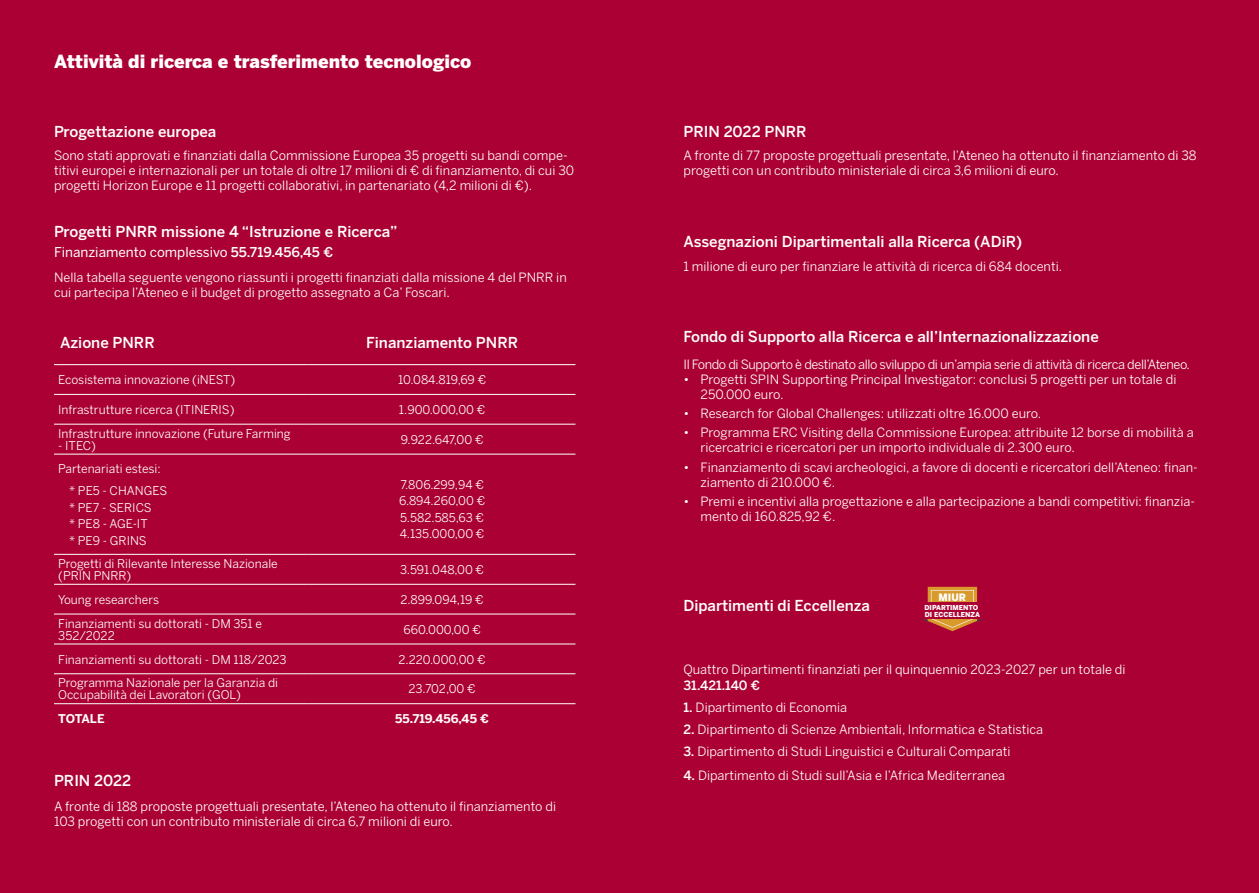
<style>
.page{position:relative;width:1259px;height:893px;background:#ab0033}
.page>*{position:absolute;margin:0;border:0;box-sizing:border-box;transform-origin:0 0}
.t1{font:900 18px "Benton Sans";color:#fff}
.t2{font:500 15px "Benton Sans";color:#fff}
.t3{font:13.5px "Benton Sans";color:#fff}
.t4{font:12.75px/15px "Benton Sans";color:#fff}
.t5{font:12.75px "Benton Sans";letter-spacing:-.03em;color:#fff}
.t6{font:500 12.75px "Benton Sans";color:#fff}
.t7{font:12px/16.5px "Benton Sans";color:#fff}
.t8{font:700 12px "Benton Sans";color:#fff}
.t9{font:900 10.2px "Benton Sans";color:#fff}
.t10{font:900 6.75px/6.8px "Benton Sans";color:#fff}
.s1{font-weight:500}
</style>
<div class="page">
<hr style="left:54px;top:364px;width:255px;height:1px;background:#fff">
<hr style="left:309px;top:364px;width:266px;height:1px;background:#fff">
<hr style="left:54px;top:394px;width:255px;height:1px;background:#fff">
<hr style="left:309px;top:394px;width:266px;height:1px;background:#fff">
<hr style="left:54px;top:424px;width:255px;height:1px;background:#fff">
<hr style="left:309px;top:424px;width:266px;height:1px;background:#fff">
<hr style="left:54px;top:454px;width:255px;height:1px;background:#fff">
<hr style="left:309px;top:454px;width:266px;height:1px;background:#fff">
<hr style="left:54px;top:554px;width:255px;height:1px;background:#fff">
<hr style="left:309px;top:554px;width:266px;height:1px;background:#fff">
<hr style="left:54px;top:584px;width:255px;height:1px;background:#fff">
<hr style="left:309px;top:584px;width:266px;height:1px;background:#fff">
<hr style="left:54px;top:614px;width:255px;height:1px;background:#fff">
<hr style="left:309px;top:614px;width:266px;height:1px;background:#fff">
<hr style="left:54px;top:644px;width:255px;height:1px;background:#fff">
<hr style="left:309px;top:644px;width:266px;height:1px;background:#fff">
<hr style="left:54px;top:673px;width:255px;height:1px;background:#fff">
<hr style="left:309px;top:673px;width:266px;height:1px;background:#fff">
<hr style="left:54px;top:703px;width:255px;height:1px;background:#fff">
<hr style="left:309px;top:703px;width:266px;height:1px;background:#fff">
<svg style="left:922px;top:587px;width:61px;height:44px"></svg>
<div style="left:921px;top:603px;width:62px;height:16px;background:#ab0033"></div>
<h1 class="t1" style="left:54px;top:51px;width:419px">Attività di ricerca e trasferimento tecnologico</h1>
<p class="t2" style="left:54px;top:122px;width:164px">Progettazione europea</p>
<p class="t4" style="left:54px;top:148px;width:522px">Sono stati approvati e finanziati dalla Commissione Europea 35 progetti su bandi compe&shy;titivi europei e internazionali per un totale di oltre 17 milioni di € di finanziamento, di cui 30 progetti Horizon Europe e 11 progetti collaborativi, in partenariato (4,2 milioni di €).</p>
<p class="t2" style="left:54px;top:222px;width:345px">Progetti PNRR missione 4 “Istruzione e Ricerca”</p>
<p class="t3" style="left:54px;top:244px;width:281px">Finanziamento complessivo <span class="s1">55.719.456,45 €</span></p>
<p class="t4" style="left:54px;top:269px;width:514px">Nella tabella seguente vengono riassunti i progetti finanziati dalla missione 4 del PNRR in cui partecipa l’Ateneo e il budget di progetto assegnato a Ca’ Foscari.</p>
<p class="t2" style="left:60px;top:334px;width:96px">Azione PNRR</p>
<p class="t2" style="left:366px;top:334px;width:153px">Finanziamento PNRR</p>
<p class="t7" style="left:58px;top:371px;width:178px">Ecosistema innovazione (iNEST)</p>
<p class="t7" style="left:398px;top:371px;width:90px">10.084.819,69 €</p>
<p class="t7" style="left:58px;top:401px;width:178px">Infrastrutture ricerca (ITINERIS)</p>
<p class="t7" style="left:399px;top:401px;width:88px">1.900.000,00 €</p>
<p class="t7" style="left:58px;top:425px;width:234px">Infrastrutture innovazione (Future Farming</p>
<p class="t7" style="left:58px;top:437px;width:39px">- ITEC)</p>
<p class="t7" style="left:401px;top:431px;width:84px">9.922.647,00 €</p>
<p class="t7" style="left:69px;top:458px;width:100px;line-height:21.6px;text-indent:-11px">Partenariati estesi: * PE5 - CHANGES</p>
<p class="t7" style="left:69px;top:499px;width:84px">* PE7 - SERICS * PE8 - AGE-IT * PE9 - GRINS</p>
<p class="t7" style="left:399px;top:476px;width:88px;text-align:justify">7.806.299,94 € 6.894.260,00 € 5.582.585,63 € 4.135.000,00 €</p>
<p class="t7" style="left:58px;top:557px;width:221px;line-height:12px">Progetti di Rilevante Interesse Nazionale (PRIN PNRR)</p>
<p class="t7" style="left:400px;top:561px;width:85px">3.591.048,00 €</p>
<p class="t7" style="left:58px;top:591px;width:102px">Young researchers</p>
<p class="t7" style="left:400px;top:591px;width:85px">2.899.094,19 €</p>
<p class="t7" style="left:58px;top:617px;width:205px;line-height:12px">Finanziamenti su dottorati - DM 351 e<br>352/2022</p>
<p class="t7" style="left:403px;top:621px;width:79px">660.000,00 €</p>
<p class="t7" style="left:58px;top:651px;width:230px">Finanziamenti su dottorati - DM 118/2023</p>
<p class="t7" style="left:398px;top:651px;width:89px">2.220.000,00 €</p>
<p class="t7" style="left:58px;top:677px;width:221px;line-height:12px">Programma Nazionale per la Garanzia di<br>Occupabilità dei Lavoratori (GOL)</p>
<p class="t7" style="left:408px;top:681px;width:69px">23.702,00 €</p>
<p class="t8" style="left:58px;top:712px;width:48px">TOTALE</p>
<p class="t8" style="left:395px;top:712px;width:95px">55.719.456,45 €</p>
<p class="t2" style="left:54px;top:772px;width:79px">PRIN 2022</p>
<p class="t4" style="left:54px;top:798px;width:503px">A fronte di 188 proposte progettuali presentate, l’Ateneo ha ottenuto il finanziamento di<br>103 progetti con un contributo ministeriale di circa 6,7 milioni di euro.</p>
<p class="t2" style="left:683px;top:122px;width:125px">PRIN 2022 PNRR</p>
<p class="t4" style="left:683px;top:148px;width:515px">A fronte di 77 proposte progettuali presentate, l’Ateneo ha ottenuto il finanziamento di 38 progetti con un contributo ministeriale di circa 3,6 milioni di euro.</p>
<p class="t2" style="left:683px;top:233px;width:340px">Assegnazioni Dipartimentali alla Ricerca (ADiR)</p>
<p class="t4" style="left:683px;top:258px;width:380px">1 milione di euro per finanziare le attività di ricerca di 684 docenti.</p>
<p class="t2" style="left:683px;top:328px;width:417px">Fondo di Supporto alla Ricerca e all’Internazionalizzazione</p>
<p class="t5" style="left:683px;top:357px;width:508px">Il Fondo di Supporto è destinato allo sviluppo di un’ampia serie di attività di ricerca dell’Ateneo.</p>
<p class="t4" style="left:700px;top:372px;width:477px;text-indent:-17px">• Progetti SPIN Supporting Principal Investigator: conclusi 5 progetti per un totale di<br>250.000 euro.</p>
<p class="t4" style="left:683px;top:406px;width:359px">• Research for Global Challenges: utilizzati oltre 16.000 euro.</p>
<p class="t4" style="left:700px;top:425px;width:495px;text-indent:-17px">• Programma ERC Visiting della Commissione Europea: attribuite 12 borse di mobilità a ricercatrici e ricercatori per un importo individuale di 2.300 euro.</p>
<p class="t4" style="left:700px;top:459px;width:499px;text-indent:-17px">• Finanziamento di scavi archeologici, a favore di docenti e ricercatori dell’Ateneo: finan&shy;ziamento di 210.000 €.</p>
<p class="t4" style="left:700px;top:494px;width:496px;text-indent:-17px">• Premi e incentivi alla progettazione e alla partecipazione a bandi competitivi: finanzia&shy;mento di 160.825,92 €.</p>
<p class="t2" style="left:683px;top:597px;width:188px">Dipartimenti di Eccellenza</p>
<p class="t9" style="left:938px;top:591px;width:29px">MIUR</p>
<p class="t10" style="left:924px;top:604px;width:57px">DIPARTIMENTO<br>DI ECCELLENZA</p>
<p class="t4" style="left:683px;top:662px;width:443px">Quattro Dipartimenti finanziati per il quinquennio 2023-2027 per un totale di</p>
<p class="t6" style="left:683px;top:678px;width:78px">31.421.140 €</p>
<p class="t4" style="left:683px;top:699px;width:165px"><span class="s1">1.</span> Dipartimento di Economia</p>
<p class="t4" style="left:683px;top:721px;width:361px"><span class="s1">2.</span> Dipartimento di Scienze Ambientali, Informatica e Statistica</p>
<p class="t4" style="left:683px;top:743px;width:329px"><span class="s1">3.</span> Dipartimento di Studi Linguistici e Culturali Comparati</p>
<p class="t4" style="left:683px;top:767px;width:323px"><span class="s1">4.</span> Dipartimento di Studi sull’Asia e l’Africa Mediterranea</p>
</div>
